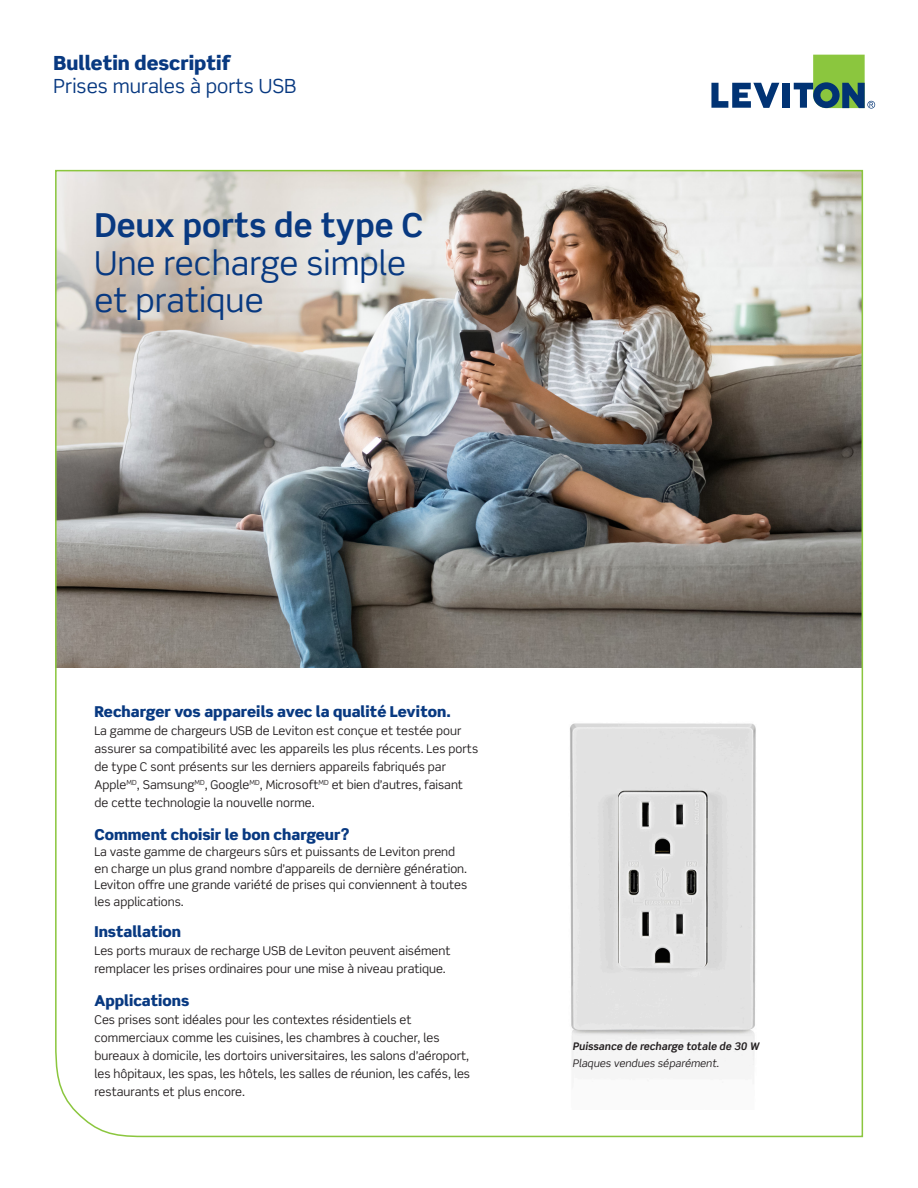
<style>
.page{position:relative;width:918px;height:1188px;background:#fff}
.page>*{position:absolute;margin:0;border:0;box-sizing:border-box;transform-origin:0 0}
.t1{font:33px/37.5px "Scene Std";color:#083981}
.t2{font:19.5px/23.4px "Scene Std";color:#083981}
.t3{font:900 15px "Scene Std";color:#083981}
.t4{font:12px/18px "Scene Std";color:#231f20}
.t5{font:italic 700 10.5px "Scene Std";color:#231f20}
.t6{font:italic 10.5px "Scene Std";color:#231f20}
.s1{font-weight:900}
.s2{font-weight:700}
</style>
<div class="page">
<svg style="left:711px;top:83px;width:68px;height:25px"></svg>
<div style="left:782px;top:83px;width:7px;height:25px;background:#013374"></div>
<svg style="left:794px;top:55px;width:81px;height:54px"></svg>
<img style="left:55px;top:169px;width:809px;height:969px">
<img style="left:565px;top:706px;width:194px;height:403px">
<p class="t2" style="left:54px;top:51px;width:244px"><span class="s1">Bulletin descriptif<br></span>Prises murales à ports USB</p>
<p class="t1" style="left:94px;top:206px;width:330px"><span class="s2">Deux ports de type C<br></span>Une recharge simple et pratique</p>
<p class="t3" style="left:94px;top:701px;width:358px">Recharger vos appareils avec la qualité Leviton.</p>
<p class="t4" style="left:94px;top:721px;width:385px">La gamme de chargeurs USB de Leviton est conçue et testée pour assurer sa compatibilité avec les appareils les plus récents. Les ports de type C sont présents sur les derniers appareils fabriqués par Apple<sup>MD</sup>, Samsung<sup>MD</sup>, Google<sup>MD</sup>, Microsoft<sup>MD</sup> et bien d’autres, faisant de cette technologie la nouvelle norme.</p>
<p class="t3" style="left:94px;top:824px;width:256px">Comment choisir le bon chargeur?</p>
<p class="t4" style="left:94px;top:843px;width:374px;line-height:16.5px">La vaste gamme de chargeurs sûrs et puissants de Leviton prend en charge un plus grand nombre d’appareils de dernière génération.<br>Leviton offre une grande variété de prises qui conviennent à toutes les applications.</p>
<p class="t3" style="left:94px;top:922px;width:88px">Installation</p>
<p class="t4" style="left:94px;top:942px;width:358px">Les ports muraux de recharge USB de Leviton peuvent aisément remplacer les prises ordinaires pour une mise à niveau pratique.</p>
<p class="t3" style="left:94px;top:991px;width:96px">Applications</p>
<p class="t4" style="left:94px;top:1011px;width:377px">Ces prises sont idéales pour les contextes résidentiels et commerciaux comme les cuisines, les chambres à coucher, les bureaux à domicile, les dortoirs universitaires, les salons d’aéroport, les hôpitaux, les spas, les hôtels, les salles de réunion, les cafés, les restaurants et plus encore.</p>
<p class="t5" style="left:572px;top:1040px;width:188px">Puissance de recharge totale de 30 W</p>
<p class="t6" style="left:572px;top:1056px;width:148px">Plaques vendues séparément.</p>
</div>
